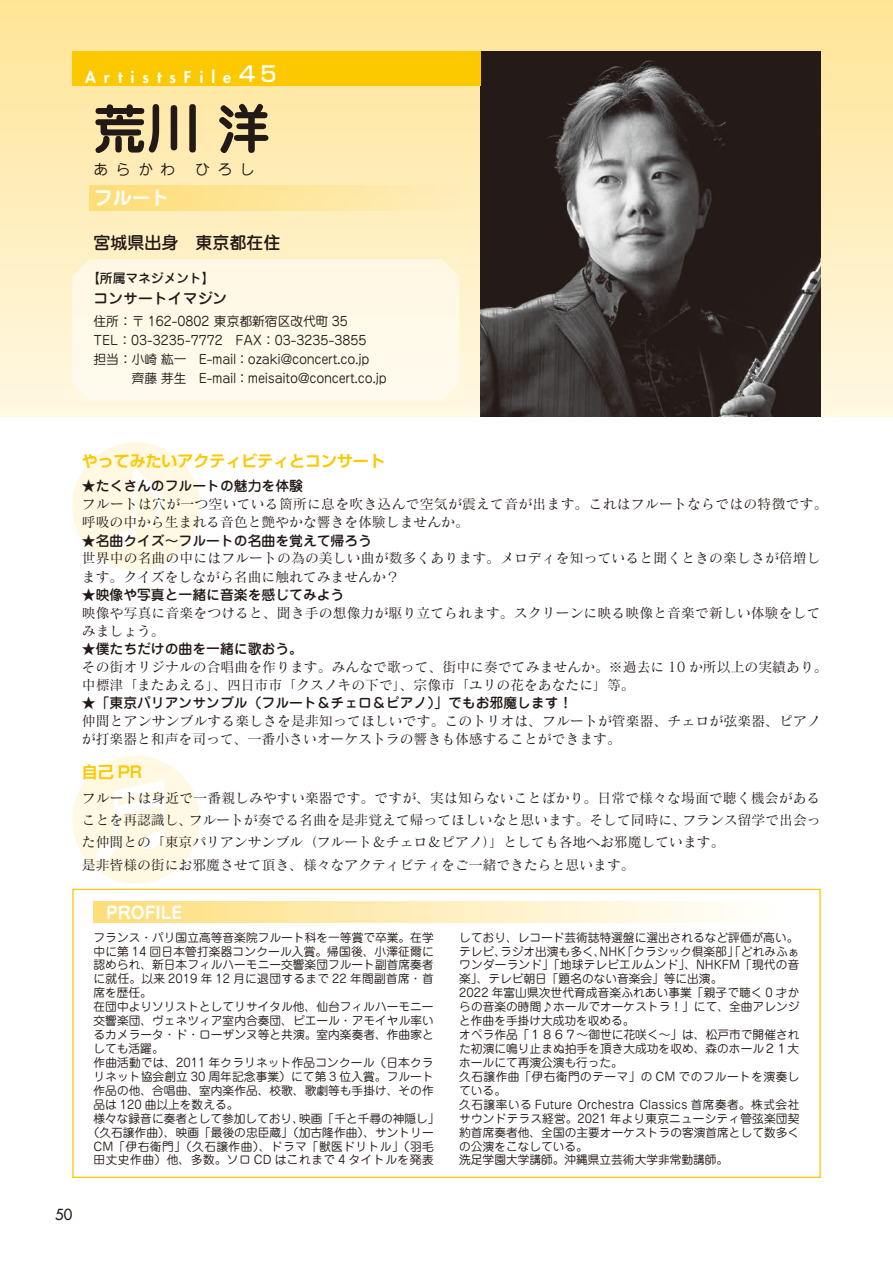
<style>
.page{position:relative;width:893px;height:1263px;background:#fff}
.page>*{position:absolute;margin:0;border:0;box-sizing:border-box;transform-origin:0 0}
.t1{font:700 53.1px "Jun 501 Pro";color:#231916}
.t2{font:700 19.2px "Jun 501 Pro";color:#fff}
.t3{font:500 16.95px "Jun 34 Pro";color:#231916}
.t4{font:700 16.95px "Jun 501 Pro";color:#fff}
.t5{font:700 15.9px "Shin Go Pr 6 De";color:#fcc800}
.t6{font:800 15.9px "Futura Std";letter-spacing:.5em;color:#fff}
.t7{font:500 14.85px "Jun 34 Pro";color:#231916}
.t8{font:14.85px "Jun 201 Pro";letter-spacing:.5em;color:#231916}
.t9{font:500 14.85px "Futura Std";color:#231916}
.t10{font:13.8px/18.1px "Matisse Pro M";letter-spacing:.005em;color:#231916}
.t11{font:500 13.8px "Jun 34 Pro";color:#231916}
.t12{font:12.75px/19.2px "Jun 201 Pro";letter-spacing:-.01em;color:#231916}
.t13{font:500 12.75px "Jun 34 Pro";color:#231916}
.t14{font:11.7px/14px "Jun 201 Pro";letter-spacing:.005em;color:#231916}
.t15{font:11.7px "Jun 201 Pro";letter-spacing:.03em;color:#231916}
.t16{font:11.7px "Jun 201 Pro";letter-spacing:.04em;color:#231916}
.t17{font:11.7px "Jun 201 Pro";letter-spacing:.045em;color:#231916}
.s1{font-family:"Shin Go Pr 6";font-weight:500;font-size:21.3px}
</style>
<div class="page">
<div style="left:0;top:0;width:893px;height:417px;background:linear-gradient(to bottom,#ffe496,#fff8e3)"></div>
<div style="left:72px;top:442px;width:128px;height:128px;background:#fff8e2;border-radius:50%"></div>
<svg style="left:115px;top:464px;width:48px;height:84px"></svg>
<div style="left:72px;top:756px;width:128px;height:127px;background:#fff8e2;border-radius:50%"></div>
<svg style="left:96px;top:780px;width:68px;height:80px"></svg>
<img style="left:480px;top:51px;width:341px;height:366px">
<div style="left:72px;top:259px;width:387px;height:141px;background:#fff9e8"></div>
<div style="left:94px;top:901px;width:705px;height:22px;background:linear-gradient(to right,#fede7c,#fff)"></div>
<div style="left:89px;top:185px;width:370px;height:25px;background:linear-gradient(to right,#fede77,#feedba)"></div>
<div style="left:72px;top:51px;width:408px;height:34px;background:#fcc800"></div>
<h3 class="t6" style="left:85px;top:67px;width:193px">ArtistsFile<span class="s1">45</span></h3>
<h1 class="t1" style="left:94px;top:87px;width:179px">荒川 洋</h1>
<p class="t8" style="left:94px;top:157px;width:83px">あらかわ</p>
<p class="t8" style="left:195px;top:157px;width:61px">ひろし</p>
<h2 class="t2" style="left:94px;top:182px;width:78px">フルート</h2>
<h3 class="t3" style="left:94px;top:229px;width:189px">宮城県出身　東京都在住</h3>
<p class="t13" style="left:87px;top:268px;width:129px">【所属マネジメント】</p>
<p class="t7" style="left:94px;top:287px;width:135px">コンサートイマジン</p>
<p class="t12" style="left:94px;top:310px;width:295px">住所：〒 162-0802 東京都新宿区改代町 35<br>TEL：03-3235-7772　FAX：03-3235-3855<br>担当：小崎 紘一　E-mail：ozaki@concert.co.jp<br>　　　齊藤 芽生　E-mail：meisaito@concert.co.jp</p>
<h3 class="t5" style="left:82px;top:447px;width:304px">やってみたいアクティビティとコンサート</h3>
<p class="t11" style="left:82px;top:475px;width:223px">★たくさんのフルートの魅力を体験</p>
<p class="t10" style="left:82px;top:495px;width:747px">フルートは穴が一つ空いている箇所に息を吹き込んで空気が震えて音が出ます。これはフルートならではの特徴です。呼吸の中から生まれる音色と艶やかな響きを体験しませんか。</p>
<p class="t11" style="left:82px;top:529px;width:292px">★名曲クイズ～フルートの名曲を覚えて帰ろう</p>
<p class="t10" style="left:82px;top:549px;width:740px">世界中の名曲の中にはフルートの為の美しい曲が数多くあります。メロディを知っていると聞くときの楽しさが倍増します。クイズをしながら名曲に触れてみませんか？</p>
<p class="t11" style="left:82px;top:584px;width:264px">★映像や写真と一緒に音楽を感じてみよう</p>
<p class="t10" style="left:82px;top:603px;width:740px">映像や写真に音楽をつけると、聞き手の想像力が駆り立てられます。スクリーンに映る映像と音楽で新しい体験をしてみましょう。</p>
<p class="t11" style="left:82px;top:638px;width:223px">★僕たちだけの曲を一緒に歌おう。</p>
<p class="t10" style="left:82px;top:657px;width:747px">その街オリジナルの合唱曲を作ります。みんなで歌って、街中に奏でてみませんか。※過去に 10 か所以上の実績あり。中標津「またあえる」、四日市市「クスノキの下で」、宗像市「ユリの花をあなたに」等。</p>
<p class="t11" style="left:82px;top:692px;width:492px">★「東京パリアンサンブル（フルート＆チェロ＆ピアノ）」でもお邪魔します！</p>
<p class="t10" style="left:82px;top:711px;width:740px">仲間とアンサンブルする楽しさを是非知ってほしいです。このトリオは、フルートが管楽器、チェロが弦楽器、ピアノが打楽器と和声を司って、一番小さいオーケストラの響きも体感することができます。</p>
<h3 class="t5" style="left:82px;top:759px;width:62px">自己 PR</h3>
<p class="t10" style="left:82px;top:786px;width:740px;line-height:22.4px">フルートは身近で一番親しみやすい楽器です。ですが、実は知らないことばかり。日常で様々な場面で聴く機会があることを再認識し、フルートが奏でる名曲を是非覚えて帰ってほしいなと思います。そして同時に、フランス留学で出会った仲間との「東京パリアンサンブル（フルート＆チェロ＆ピアノ）」としても各地へお邪魔しています。<br>是非皆様の街にお邪魔させて頂き、様々なアクティビティをご一緒できたらと思います。</p>
<h3 class="t4" style="left:106px;top:899px;width:77px">PROFILE</h3>
<p class="t14" style="left:94px;top:929px;width:342px">フランス・パリ国立高等音楽院フルート科を一等賞で卒業。在学</p>
<p class="t14" style="left:94px;top:943px;width:342px">中に第 14 回日本管打楽器コンクール入賞。帰国後、小澤征爾に</p>
<p class="t14" style="left:94px;top:957px;width:342px">認められ、新日本フィルハーモニー交響楽団フルート副首席奏者</p>
<p class="t15" style="left:94px;top:970px;width:342px">に就任。以来 2019 年 12 月に退団するまで 22 年間副首席・首</p>
<p class="t14" style="left:94px;top:985px;width:60px">席を歴任。</p>
<p class="t14" style="left:94px;top:998px;width:342px">在団中よりソリストとしてリサイタル他、仙台フィルハーモニー</p>
<p class="t14" style="left:94px;top:1012px;width:342px">交響楽団、ヴェネツィア室内合奏団、ピエール・アモイヤル率い</p>
<p class="t14" style="left:94px;top:1026px;width:342px">るカメラータ・ド・ローザンヌ等と共演。室内楽奏者、作曲家と</p>
<p class="t14" style="left:94px;top:1040px;width:72px">しても活躍。</p>
<p class="t14" style="left:94px;top:1054px;width:342px">作曲活動では、2011 年クラリネット作品コンクール（日本クラ</p>
<p class="t14" style="left:94px;top:1068px;width:342px">リネット協会創立 30 周年記念事業）にて第 3 位入賞。フルート</p>
<p class="t14" style="left:94px;top:1082px;width:342px">作品の他、合唱曲、室内楽作品、校歌、歌劇等も手掛け、その作</p>
<p class="t14" style="left:94px;top:1096px;width:146px">品は 120 曲以上を数える。</p>
<p class="t14" style="left:94px;top:1110px;width:348px">様々な録音に奏者として参加しており、映画「千と千尋の神隠し」</p>
<p class="t14" style="left:88px;top:1124px;width:348px">（久石譲作曲）、映画「最後の忠臣蔵」（加古隆作曲）、サントリー</p>
<p class="t16" style="left:94px;top:1137px;width:342px">CM「伊右衛門」（久石譲作曲）、ドラマ「獣医ドリトル」（羽毛</p>
<p class="t17" style="left:94px;top:1151px;width:342px">田丈史作曲）他、多数。ソロ CD はこれまで 4 タイトルを発表</p>
<p class="t14" style="left:459px;top:929px;width:342px">しており、レコード芸術誌特選盤に選出されるなど評価が高い。テレビ、ラジオ出演も多く、NHK「クラシック倶楽部」「どれみふぁワンダーランド」「地球テレビエルムンド」、NHKFM「現代の音楽」、テレビ朝日「題名のない音楽会」等に出演。<br>2022 年富山県次世代育成音楽ふれあい事業「親子で聴く 0 才からの音楽の時間♪ホールでオーケストラ！」にて、全曲アレンジと作曲を手掛け大成功を収める。<br>オペラ作品「１８６７～御世に花咲く～」は、松戸市で開催された初演に鳴り止まぬ拍手を頂き大成功を収め、森のホール２１大ホールにて再演公演も行った。<br>久石譲作曲「伊右衛門のテーマ」の CM でのフルートを演奏している。<br>久石譲率いる Future Orchestra Classics 首席奏者。株式会社サウンドテラス経営。2021 年より東京ニューシティ管弦楽団契約首席奏者他、全国の主要オーケストラの客演首席として数多くの公演をこなしている。<br>洗足学園大学講師。沖縄県立芸術大学非常勤講師。</p>
<p class="t9" style="left:55px;top:1205px;width:19px">50</p>
</div>
